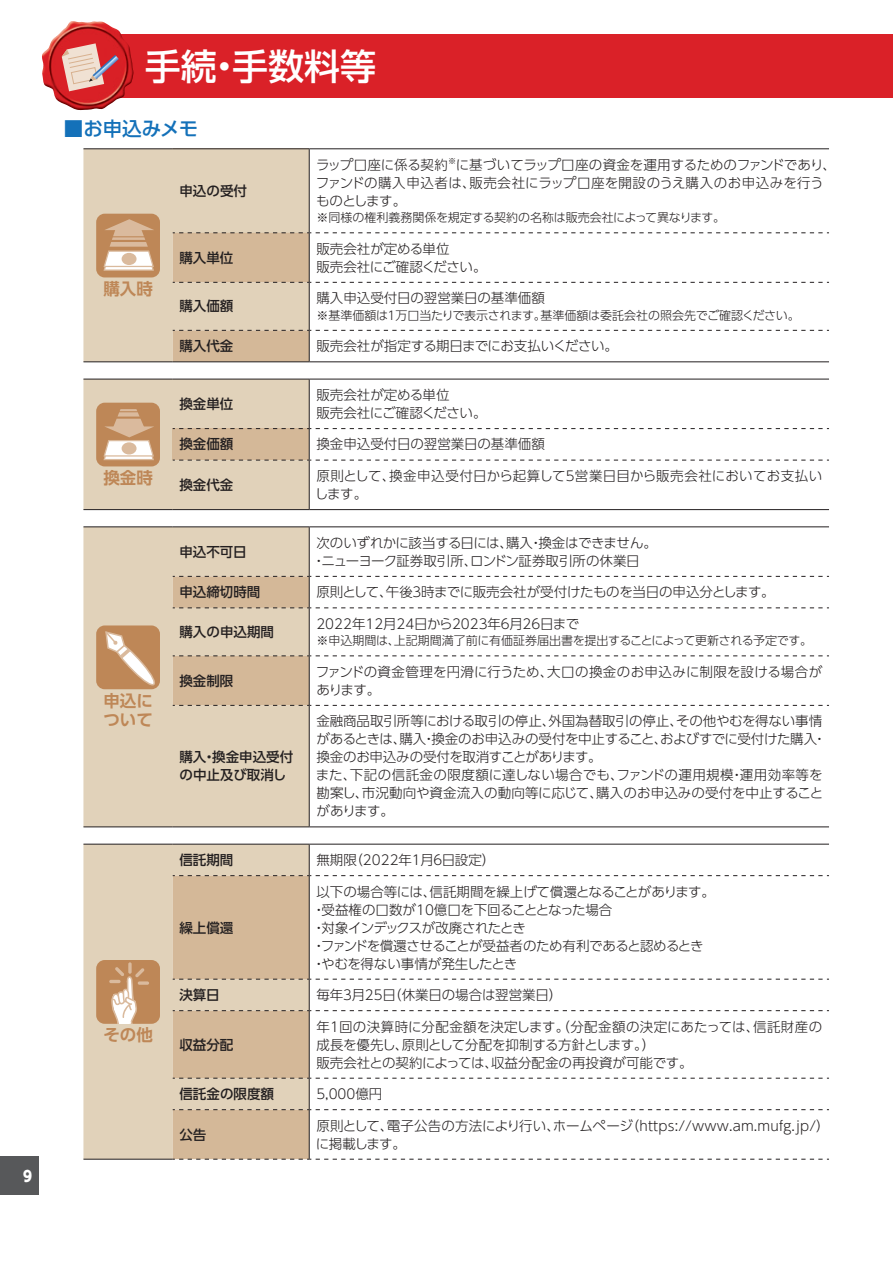
<style>
.page{position:relative;width:893px;height:1263px;background:#fff}
.page>*{position:absolute;margin:0;border:0;box-sizing:border-box;transform-origin:0 0}
.t1{font:500 36px "UD Shin Go Pro";color:#fff}
.t2{font:500 19.5px "UD Shin Go Pro";letter-spacing:-.005em;color:#1471b9}
.t3{font:700 16.5px/19.5px "UD Shin Go Pro De";color:#be8757}
.t4{font:800 15px "UD Shin Go Pro";color:#fff;scale:.9 1}
.t5{font:300 13.5px/18px "UD Shin Go Pro";letter-spacing:-.005em;color:#231f20}
.t6{font:300 13.5px/18px "UD Shin Go Pro";letter-spacing:-.03em;color:#231f20}
.t7{font:300 13.5px/18px "UD Shin Go Pro";letter-spacing:.015em;color:#231f20}
.t8{font:500 13.5px/18px "UD Shin Go Pro";color:#231f20}
.t9{font:300 12px "UD Shin Go Pro";letter-spacing:-.015em;color:#231f20}
</style>
<div class="page">
<div style="left:0;top:1157px;width:38px;height:38px;background:#57585a"></div>
<div style="left:83px;top:149px;width:90px;height:212px;background:#e1d2ba"></div>
<div style="left:173px;top:149px;width:136px;height:84px;background:#e1d2ba"></div>
<hr style="left:83px;top:148px;width:90px;height:1px;background:#231f20">
<hr style="left:83px;top:361px;width:90px;height:1px;background:#231f20">
<hr style="left:173px;top:148px;width:136px;height:1px;background:#231f20">
<hr style="left:309px;top:148px;width:520px;height:1px;background:#231f20">
<hr style="left:309px;top:149px;width:1px;height:83px;background:#231f20">
<svg style="left:173px;top:232px;width:656px;height:130px"></svg>
<div style="left:96px;top:214px;width:64px;height:63px;background:#be8757;border-radius:9px"></div>
<svg style="left:103px;top:219px;width:51px;height:52px"></svg>
<svg style="left:83px;top:379px;width:746px;height:131px"></svg>
<div style="left:83px;top:527px;width:226px;height:299px;background:#e1d2ba"></div>
<hr style="left:83px;top:526px;width:90px;height:1px;background:#231f20">
<hr style="left:83px;top:826px;width:90px;height:1px;background:#231f20">
<hr style="left:173px;top:526px;width:136px;height:1px;background:#231f20">
<hr style="left:309px;top:526px;width:520px;height:1px;background:#231f20">
<hr style="left:309px;top:527px;width:1px;height:49px;background:#231f20">
<hr style="left:309px;top:706px;width:1px;height:120px;background:#231f20">
<hr style="left:173px;top:826px;width:136px;height:1px;background:#231f20">
<hr style="left:309px;top:826px;width:520px;height:1px;background:#231f20">
<svg style="left:173px;top:576px;width:656px;height:130px"></svg>
<div style="left:96px;top:625px;width:64px;height:64px;background:#be8757;border-radius:9px"></div>
<svg style="left:104px;top:630px;width:56px;height:63px"></svg>
<div style="left:83px;top:845px;width:226px;height:314px;background:#e1d2ba"></div>
<hr style="left:83px;top:844px;width:90px;height:1px;background:#231f20">
<hr style="left:173px;top:844px;width:136px;height:1px;background:#231f20">
<hr style="left:309px;top:844px;width:520px;height:1px;background:#231f20">
<hr style="left:309px;top:844px;width:1px;height:31px;background:#231f20">
<hr style="left:83px;top:1159px;width:90px;height:1px;background:#231f20">
<svg style="left:173px;top:875px;width:656px;height:285px"></svg>
<div style="left:96px;top:960px;width:64px;height:64px;background:#be8757;border-radius:9px"></div>
<svg style="left:128px;top:962px;width:4px;height:12px"></svg>
<svg style="left:109px;top:967px;width:35px;height:57px"></svg>
<svg style="left:138px;top:981px;width:11px;height:4px"></svg>
<div style="left:83px;top:34px;width:810px;height:64px;background:#da2128"></div>
<img style="left:42px;top:21px;width:92px;height:90px">
<svg style="left:62px;top:43px;width:57px;height:48px"></svg>
<p class="t4" style="left:23px;top:1163px;width:11px">9</p>
<h1 class="t1" style="left:145px;top:37px;width:233px">手続・手数料等</h1>
<h2 class="t2" style="left:64px;top:112px;width:136px">■お申込みメモ</h2>
<p class="t8" style="left:179px;top:181px;width:69px">申込の受付</p>
<p class="t5" style="left:316px;top:155px;width:522px">ラップ口座に係る契約<sup>※</sup>に基づいてラップ口座の資金を運用するためのファンドであり、ファンドの購入申込者は、販売会社にラップ口座を開設のうえ購入のお申込みを行うものとします。</p>
<p class="t9" style="left:316px;top:208px;width:410px">※同様の権利義務関係を規定する契約の名称は販売会社によって異なります。</p>
<p class="t3" style="left:103px;top:278px;width:51px">購入時</p>
<p class="t3" style="left:103px;top:467px;width:51px">換金時</p>
<p class="t3" style="left:103px;top:690px;width:51px">申込について</p>
<p class="t3" style="left:103px;top:1025px;width:51px">その他</p>
<p class="t8" style="left:179px;top:248px;width:55px">購入単位</p>
<p class="t5" style="left:316px;top:239px;width:172px">販売会社が定める単位<br>販売会社にご確認ください。</p>
<p class="t8" style="left:179px;top:297px;width:55px">購入価額</p>
<p class="t5" style="left:316px;top:289px;width:230px">購入申込受付日の翌営業日の基準価額</p>
<p class="t9" style="left:316px;top:306px;width:485px">※基準価額は１万口当たりで表示されます。基準価額は委託会社の照会先でご確認ください。</p>
<p class="t8" style="left:179px;top:337px;width:55px">購入代金</p>
<p class="t5" style="left:316px;top:337px;width:303px">販売会社が指定する期日までにお支払いください。</p>
<p class="t8" style="left:179px;top:394px;width:55px">換金単位</p>
<p class="t5" style="left:316px;top:385px;width:172px">販売会社が定める単位<br>販売会社にご確認ください。</p>
<p class="t8" style="left:179px;top:435px;width:55px">換金価額</p>
<p class="t5" style="left:316px;top:435px;width:230px">換金申込受付日の翌営業日の基準価額</p>
<p class="t8" style="left:179px;top:475px;width:55px">換金代金</p>
<p class="t7" style="left:315px;top:466px;width:509px">原則として、換金申込受付日から起算して５営業日目から販売会社においてお支払いします。</p>
<p class="t8" style="left:179px;top:542px;width:69px">申込不可日</p>
<p class="t5" style="left:312px;top:533px;width:346px;text-indent:4px">次のいずれかに該当する日には、購入・換金はできません。・ニューヨーク証券取引所、ロンドン証券取引所の休業日</p>
<p class="t8" style="left:179px;top:583px;width:82px">申込締切時間</p>
<p class="t6" style="left:316px;top:583px;width:460px">原則として、午後３時までに販売会社が受付けたものを当日の申込分とします。</p>
<p class="t8" style="left:179px;top:622px;width:96px">購入の申込期間</p>
<p class="t5" style="left:316px;top:614px;width:264px">2022年12月24日から2023年６月26日まで</p>
<p class="t9" style="left:316px;top:631px;width:497px">※申込期間は、上記期間満了前に有価証券届出書を提出することによって更新される予定です。</p>
<p class="t8" style="left:179px;top:671px;width:55px">換金制限</p>
<p class="t5" style="left:316px;top:662px;width:508px">ファンドの資金管理を円滑に行うため、大口の換金のお申込みに制限を設ける場合があります。</p>
<p class="t8" style="left:179px;top:748px;width:115px">購入・換金申込受付の中止及び取消し</p>
<p class="t5" style="left:316px;top:712px;width:512px">金融商品取引所等における取引の停止、外国為替取引の停止、その他やむを得ない事情があるときは、購入・換金のお申込みの受付を中止すること、およびすでに受付けた購入・換金のお申込みの受付を取消すことがあります。<br>また、下記の信託金の限度額に達しない場合でも、ファンドの運用規模・運用効率等を勘案し、市況動向や資金流入の動向等に応じて、購入のお申込みの受付を中止することがあります。</p>
<p class="t8" style="left:179px;top:850px;width:55px">信託期間</p>
<p class="t5" style="left:316px;top:850px;width:181px">無期限（2022年１月６日設定）</p>
<p class="t8" style="left:179px;top:918px;width:55px">繰上償還</p>
<p class="t6" style="left:312px;top:882px;width:404px;text-indent:4px">以下の場合等には、信託期間を繰上げて償還となることがあります。・受益権の口数が10億口を下回ることとなった場合<br>・対象インデックスが改廃されたとき<br>・ファンドを償還させることが受益者のため有利であると認めるとき・やむを得ない事情が発生したとき</p>
<p class="t8" style="left:179px;top:985px;width:42px">決算日</p>
<p class="t5" style="left:316px;top:985px;width:247px">毎年３月25日（休業日の場合は翌営業日）</p>
<p class="t8" style="left:179px;top:1035px;width:55px">収益分配</p>
<p class="t5" style="left:316px;top:1017px;width:507px">年１回の決算時に分配金額を決定します。（分配金額の決定にあたっては、信託財産の成長を優先し、原則として分配を抑制する方針とします。）<br>販売会社との契約によっては、収益分配金の再投資が可能です。</p>
<p class="t8" style="left:179px;top:1084px;width:96px">信託金の限度額</p>
<p class="t5" style="left:316px;top:1084px;width:68px">5,000億円</p>
<p class="t8" style="left:179px;top:1125px;width:28px">公告</p>
<p class="t7" style="left:316px;top:1116px;width:515px">原則として、電子公告の方法により行い、ホームページ（https://www.am.mufg.jp/）に掲載します。</p>
</div>
